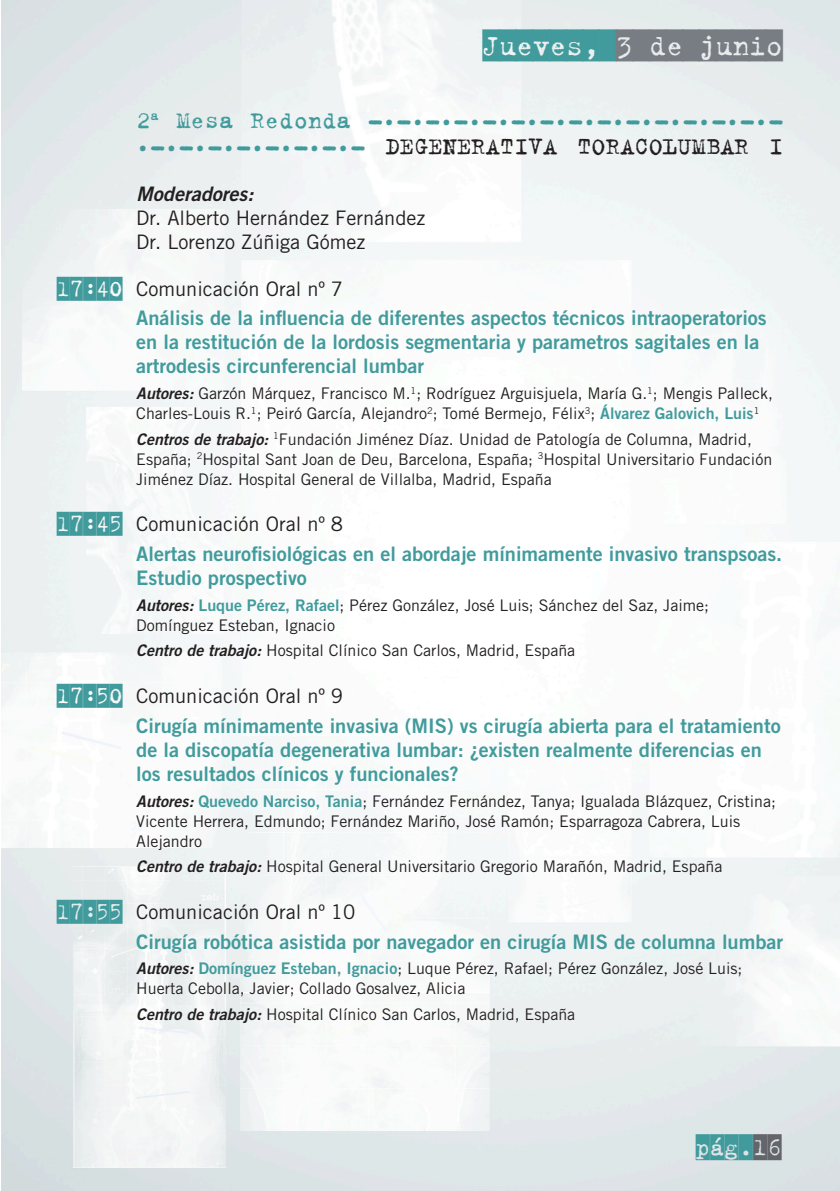
<style>
.page{position:relative;width:840px;height:1191px;background:#fff}
.page>*{position:absolute;margin:0;border:0;box-sizing:border-box;transform-origin:0 0}
.t1{font:32px "Trixie Cameo";letter-spacing:-.03em;color:#787d83}
.t2{font:26px/26px "Trixie";color:#419b9c}
.t3{font:26px "Trixie Cameo";color:#419b9c}
.t4{font:20px/24px "Trade Gothic LT Std Bd 2";color:#419b9c}
.t5{font:20px/24px "Trade Gothic LT Std";color:#231f20}
.t6{font:20px "Trade Gothic LT Std Bd 2 Obl";color:#231f20}
.t7{font:16px/20px "Trade Gothic LT Std";color:#231f20}
.s1{color:#419b9c}
.s2{color:#231f20}
.s3{font-family:"Trixie Cameo";font-size:24px;color:#419b9c}
.s4{font-family:"Trade Gothic LT Std Bd 2 Obl"}
.s5{font-family:"Trade Gothic LT Std Bd 2";color:#419b9c}
.s6{color:#63656a}
</style>
<div class="page">
<h1 class="t1" style="left:482px;top:29px;width:302px"><span class="s1">JUEVES,</span> 3 DE JUNIO</h1>
<h2 class="t2" style="left:136px;top:107px;width:648px">2<sup>a</sup> Mesa Redonda -·-·-·-·-·-·-·–·–·–·–·–·-·-·- ·–·-·–·–·–·–·–·– <span class="s2">DEGENERATIVA TORACOLUMBAR I</span></h2>
<p class="t6" style="left:136px;top:181px;width:119px">Moderadores:</p>
<p class="t5" style="left:136px;top:205px;width:290px">Dr. Alberto Hernández Fernández<br>Dr. Lorenzo Zúñiga Gómez</p>
<p class="t5" style="left:57px;top:276px;width:287px"><span class="s3">17:40</span> Comunicación Oral nº 7</p>
<p class="t4" style="left:136px;top:306px;width:631px">Análisis de la influencia de diferentes aspectos técnicos intraoperatorios en la restitución de la lordosis segmentaria y parametros sagitales en la artrodesis circunferencial lumbar</p>
<p class="t7" style="left:136px;top:383px;width:638px"><span class="s4">Autores:</span> Garzón Márquez, Francisco M.<sup>1</sup>; Rodríguez Arguisjuela, María G.<sup>1</sup>; Mengis Palleck,<br>Charles-Louis R.<sup>1</sup>; Peiró García, Alejandro<sup>2</sup>; Tomé Bermejo, Félix<sup>3</sup>; <span class="s5">Álvarez Galovich, Luis</span><sup>1</sup></p>
<p class="t7" style="left:136px;top:429px;width:637px"><span class="s4">Centros de trabajo:</span> <sup>1</sup>Fundación Jiménez Díaz. Unidad de Patología de Columna, Madrid,<br>España; <sup>2</sup>Hospital Sant Joan de Deu, Barcelona, España; <sup>3</sup>Hospital Universitario Fundación<br>Jiménez Díaz. Hospital General de Villalba, Madrid, España</p>
<p class="t5" style="left:57px;top:512px;width:287px"><span class="s3">17:45</span> Comunicación Oral nº 8</p>
<p class="t4" style="left:136px;top:541px;width:647px">Alertas neurofisiológicas en el abordaje mínimamente invasivo transpsoas.<br>Estudio prospectivo</p>
<p class="t7" style="left:136px;top:595px;width:574px"><span class="s4">Autores:</span> <span class="s5">Luque Pérez, Rafael</span>; Pérez González, José Luis; Sánchez del Saz, Jaime;<br>Domínguez Esteban, Ignacio</p>
<p class="t7" style="left:136px;top:640px;width:440px"><span class="s4">Centro de trabajo:</span> Hospital Clínico San Carlos, Madrid, España</p>
<p class="t5" style="left:57px;top:684px;width:287px"><span class="s3">17:50</span> Comunicación Oral nº 9</p>
<p class="t4" style="left:136px;top:713px;width:645px">Cirugía mínimamente invasiva (MIS) vs cirugía abierta para el tratamiento de la discopatía degenerativa lumbar: ¿existen realmente diferencias en los resultados clínicos y funcionales?</p>
<p class="t7" style="left:136px;top:790px;width:641px"><span class="s4">Autores:</span> <span class="s5">Quevedo Narciso, Tania</span>; Fernández Fernández, Tanya; Igualada Blázquez, Cristina;<br>Vicente Herrera, Edmundo; Fernández Mariño, José Ramón; Esparragoza Cabrera, Luis<br>Alejandro</p>
<p class="t7" style="left:136px;top:856px;width:587px"><span class="s4">Centro de trabajo:</span> Hospital General Universitario Gregorio Marañón, Madrid, España</p>
<p class="t5" style="left:57px;top:899px;width:300px"><span class="s3">17:55</span> Comunicación Oral nº 10</p>
<p class="t4" style="left:136px;top:929px;width:648px">Cirugía robótica asistida por navegador en cirugía MIS de columna lumbar</p>
<p class="t7" style="left:136px;top:958px;width:607px"><span class="s4">Autores:</span> <span class="s5">Domínguez Esteban, Ignacio</span>; Luque Pérez, Rafael; Pérez González, José Luis;<br>Huerta Cebolla, Javier; Collado Gosalvez, Alicia</p>
<p class="t7" style="left:136px;top:1004px;width:440px"><span class="s4">Centro de trabajo:</span> Hospital Clínico San Carlos, Madrid, España</p>
<h2 class="t3" style="left:695px;top:1133px;width:87px">PÁG.<span class="s6">16</span></h2>
</div>
